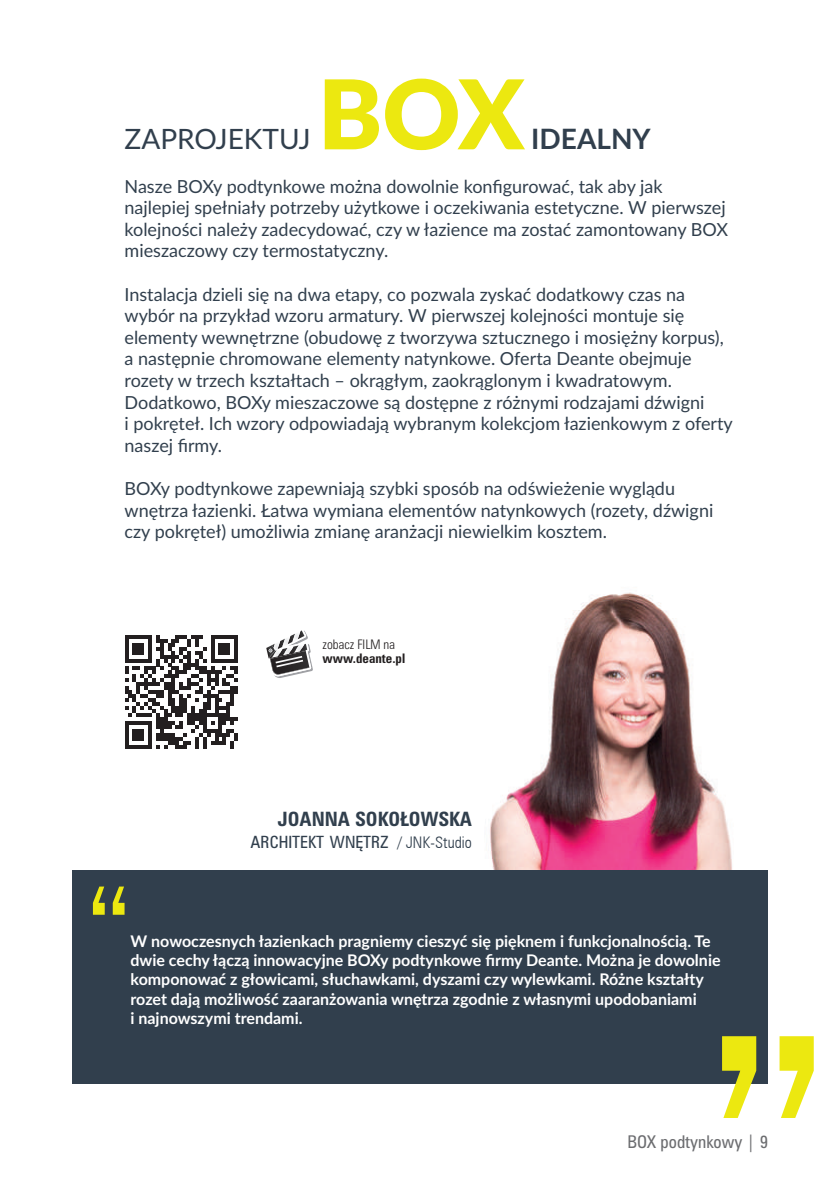
<style>
.page{position:relative;width:840px;height:1191px;background:#fff}
.page>*{position:absolute;margin:0;border:0;box-sizing:border-box;transform-origin:0 0}
.t1{font:900 96px "Lato";color:#ece810}
.t2{font:28px "Lato";color:#313f4d}
.t3{font:700 28px "Lato";color:#313f4d}
.t4{font:18px/21.6px "Lato";color:#313f4d}
.t5{font:700 18px "Zurich Cn PL";color:#313f4d}
.t6{font:700 16px/19.2px "Lato";color:#fff}
.t7{font:16px "Zurich Cn PL";color:#6c6d70}
.t8{font:15.4px "Zurich Cn PL";color:#313f4d}
.t9{font:700 12px "Zurich Cn PL";color:#231f20}
.t10{font:12px "Zurich Lt Cn PL";color:#231f20}
.s1{font-family:"Zurich Lt Cn AT";font-size:16px}
</style>
<div class="page">
<img style="left:490px;top:592px;width:242px;height:278px">
<div style="left:72px;top:870px;width:695px;height:214px;background:#313f4d"></div>
<svg style="left:266px;top:630px;width:47px;height:48px"></svg>
<svg style="left:93px;top:886px;width:31px;height:28px"></svg>
<svg style="left:722px;top:1036px;width:91px;height:82px"></svg>
<svg style="left:125px;top:635px;width:113px;height:113px"></svg>
<h1 class="t1" style="left:318px;top:42px;width:208px">BOX</h1>
<h2 class="t2" style="left:124px;top:119px;width:188px">Zaprojektuj</h2>
<h2 class="t3" style="left:531px;top:118px;width:121px">id ealny</h2>
<p class="t4" style="left:124px;top:174px;width:604px">Nasze BOXy podtynkowe można dowolnie konfigurować, tak aby jak najlepiej spełniały potrzeby użytkowe i oczekiwania estetyczne. W pierwszej kolejności należy zadecydować, czy w łazience ma zostać zamontowany BOX mieszaczowy czy termostatyczny.</p>
<p class="t4" style="left:124px;top:282px;width:609px">I nstalacja dzieli się na dwa etapy, co pozwala zyskać dodatkowy czas na wybór na przykład wzoru armatury. W pierwszej kolejności montuje się elementy wewnętrzne (obudowę z tworzywa sztucznego i mosiężny korpus), a następnie chromowane elementy natynkowe. Oferta Deante obejmuje rozety w trzech kształtach – okrągłym, zaokrąglonym i kwadratowym.<br>Dodatkowo, BOXy mieszaczowe są dostępne z różnymi rodzajami dźwigni<br>i pokręteł. I ch wzory odpowiadają wybranym kolekcjom łazienkowym z oferty naszej firmy.</p>
<p class="t4" style="left:124px;top:477px;width:590px">BOXy podtynkowe zapewniają szybki sposób na odświeżenie wyglądu wnętrza łazienki. Łatwa wymiana elementów natynkowych (rozety, dźwigni czy pokręteł) umożliwia zmianę aranżacji niewielkim kosztem.</p>
<p class="t10" style="left:322px;top:636px;width:74px">zobacz FILM na</p>
<p class="t9" style="left:322px;top:650px;width:84px">WWW.DEANTE.PL</p>
<p class="t5" style="left:277px;top:807px;width:195px">JOANNA SOKOŁOWSKA</p>
<p class="t8" style="left:250px;top:832px;width:223px">ARCHITEKT WNĘTRZ <span class="s1">/ JNK-Studio</span></p>
<p class="t6" style="left:130px;top:930px;width:591px">W nowoczesnych łazienkach pragniemy cieszyć się pięknem i funkcjonalnością. Te dwie cechy łączą innowacyjne BOXy podtynkowe firmy Deante. Można je dowolnie komponować z głowicami, słuchawkami, dyszami czy wylewkami. Różne kształty rozet dają możliwość zaaranżowania wnętrza zgodnie z własnymi upodobaniami<br>i najnowszymi trendami.</p>
<p class="t7" style="left:627px;top:1131px;width:142px">BOX podtynkowy | 9</p>
</div>
